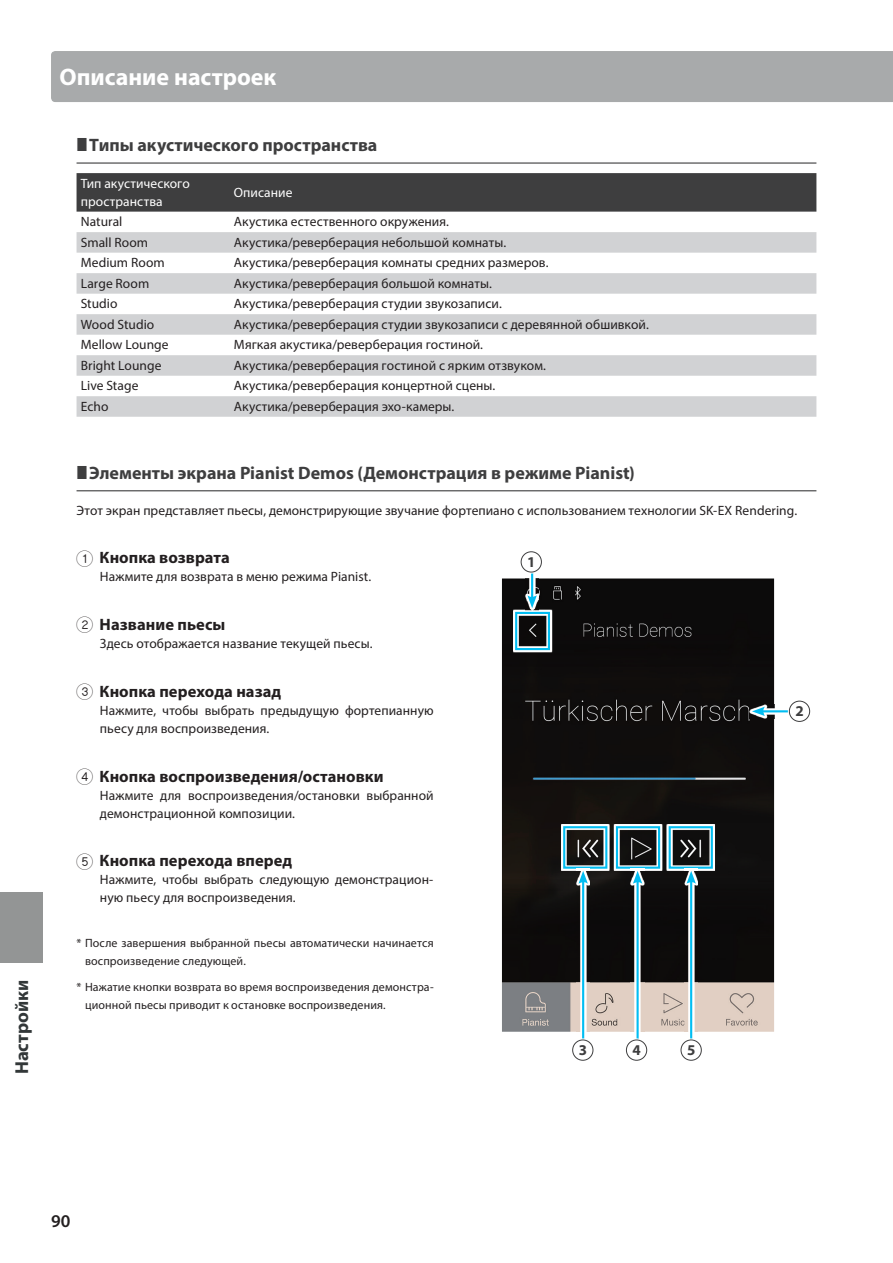
<style>
.page{position:relative;width:893px;height:1263px;background:#fff}
.page>*{position:absolute;margin:0;border:0;box-sizing:border-box;transform-origin:0 0}
.t1{font:700 24px "Myriad Pro";color:#fff}
.t2{font:700 18.75px "Myriad Pro";color:#323738}
.t3{font:700 18px "Myriad Pro";color:#3e3e3f}
.t4{font:600 18px "Myriad Pro";color:#231f20}
.t5{font:700 16.5px "Myriad Pro";letter-spacing:.005em;color:#231f20}
.t6{font:700 15px "Myriad Pro";color:#3e3e3f}
.t7{font:13.5px/18px "Myriad Pro";letter-spacing:.005em;color:#231f20}
.t8{font:13.5px/18px "Myriad Pro";letter-spacing:.005em;color:#fff}
.t9{font:12px/18px "Myriad Pro";letter-spacing:.01em;color:#231f20}
.s1{font-family:"Helv Rund";font-weight:400}
</style>
<div class="page">
<div style="left:0;top:892px;width:43px;height:71px;background:#939595"></div>
<img style="left:502px;top:578px;width:272px;height:454px">
<img style="left:539px;top:578px;width:1px;height:32px">
<img style="left:525px;top:569px;width:14px;height:26px">
<hr style="left:531px;top:567px;width:2px;height:32px;background:#01bdf2">
<img style="left:750px;top:704px;width:38px;height:14px">
<hr style="left:761px;top:710px;width:32px;height:2px;background:#01bdf2">
<svg style="left:752px;top:707px;width:13px;height:9px"></svg>
<img style="left:513px;top:610px;width:39px;height:42px">
<svg style="left:525px;top:595px;width:15px;height:16px"></svg>
<div style="left:515px;top:612px;width:35px;height:38px;border:2px solid #01bdf2"></div>
<img style="left:561px;top:824px;width:49px;height:47px">
<img style="left:614px;top:824px;width:48px;height:47px">
<img style="left:667px;top:824px;width:48px;height:47px">
<img style="left:576px;top:884px;width:14px;height:154px">
<hr style="left:582px;top:880px;width:2px;height:164px;background:#01bdf2">
<svg style="left:563px;top:826px;width:44px;height:58px;background:#445e64"></svg>
<img style="left:631px;top:884px;width:13px;height:159px">
<hr style="left:636px;top:880px;width:3px;height:164px;background:#01bdf2">
<svg style="left:616px;top:826px;width:44px;height:58px;background:#3b565e"></svg>
<img style="left:684px;top:884px;width:14px;height:154px">
<hr style="left:690px;top:880px;width:2px;height:164px;background:#01bdf2">
<svg style="left:669px;top:826px;width:44px;height:58px;background:#3e5961"></svg>
<div style="left:51px;top:51px;width:842px;height:51px;background:#a8aaab"></div>
<hr style="left:77px;top:162px;width:739px;height:2px;background:#3e3e3f">
<hr style="left:77px;top:490px;width:739px;height:1px;background:#3e3e3f">
<div style="left:77px;top:173px;width:739px;height:39px;background:#3e3e3f"></div>
<svg style="left:77px;top:232px;width:739px;height:185px;fill:#d1d2d4"></svg>
<div style="left:521px;top:552px;width:20px;height:20px;background:#fff;border-radius:50%"></div>
<div style="left:520px;top:550px;width:23px;height:24px;border:3px solid #fff;border-radius:50%"></div>
<div style="left:521px;top:551px;width:21px;height:21px;border:1px solid #3e3e3f;border-radius:50%"></div>
<div style="left:789px;top:701px;width:21px;height:20px;background:#fff;border-radius:50%"></div>
<div style="left:788px;top:700px;width:23px;height:23px;border:3px solid #fff;border-radius:50%"></div>
<div style="left:789px;top:701px;width:21px;height:21px;border:1px solid #3e3e3f;border-radius:50%"></div>
<div style="left:573px;top:1040px;width:20px;height:20px;background:#fff;border-radius:50%"></div>
<div style="left:571px;top:1038px;width:23px;height:24px;border:3px solid #fff;border-radius:50%"></div>
<div style="left:572px;top:1039px;width:21px;height:22px;border:1px solid #3e3e3f;border-radius:50%"></div>
<div style="left:626px;top:1040px;width:21px;height:20px;background:#fff;border-radius:50%"></div>
<div style="left:625px;top:1038px;width:23px;height:24px;border:3px solid #fff;border-radius:50%"></div>
<div style="left:626px;top:1039px;width:21px;height:22px;border:1px solid #3e3e3f;border-radius:50%"></div>
<div style="left:681px;top:1040px;width:20px;height:20px;background:#fff;border-radius:50%"></div>
<div style="left:679px;top:1038px;width:24px;height:24px;border:3px solid #fff;border-radius:50%"></div>
<div style="left:681px;top:1039px;width:21px;height:22px;border:1px solid #3e3e3f;border-radius:50%"></div>
<h2 class="t2" style="left:15px;top:1074px;width:96px;rotate:-90deg">Настройки</h2>
<h1 class="t1" style="left:60px;top:67px;width:218px">Описание настроек</h1>
<h3 class="t3" style="left:89px;top:138px;width:290px">Типы акустического пространства</h3>
<p class="t8" style="left:81px;top:176px;width:111px">Тип акустического пространства</p>
<p class="t8" style="left:234px;top:185px;width:60px">Описание</p>
<p class="t7" style="left:81px;top:213px;width:43px">Natural</p>
<p class="t7" style="left:234px;top:213px;width:217px">Акустика естественного окружения.</p>
<p class="t7" style="left:81px;top:234px;width:69px">Small Room</p>
<p class="t7" style="left:234px;top:234px;width:274px">Акустика/реверберация небольшой комнаты.</p>
<p class="t7" style="left:81px;top:255px;width:85px">Medium Room</p>
<p class="t7" style="left:234px;top:255px;width:316px">Акустика/реверберация комнаты средних размеров.</p>
<p class="t7" style="left:81px;top:275px;width:70px">Large Room</p>
<p class="t7" style="left:234px;top:275px;width:259px">Акустика/реверберация большой комнаты.</p>
<p class="t7" style="left:81px;top:296px;width:38px">Studio</p>
<p class="t7" style="left:234px;top:296px;width:269px">Акустика/реверберация студии звукозаписи.</p>
<p class="t7" style="left:81px;top:316px;width:75px">Wood Studio</p>
<p class="t7" style="left:234px;top:316px;width:416px">Акустика/реверберация студии звукозаписи с деревянной обшивкой.</p>
<p class="t7" style="left:81px;top:337px;width:89px">Mellow Lounge</p>
<p class="t7" style="left:234px;top:337px;width:251px">Мягкая акустика/реверберация гостиной.</p>
<p class="t7" style="left:81px;top:357px;width:82px">Bright Lounge</p>
<p class="t7" style="left:234px;top:357px;width:314px">Акустика/реверберация гостиной с ярким отзвуком.</p>
<p class="t7" style="left:81px;top:378px;width:59px">Live Stage</p>
<p class="t7" style="left:234px;top:378px;width:263px">Акустика/реверберация концертной сцены.</p>
<p class="t7" style="left:81px;top:398px;width:29px">Echo</p>
<p class="t7" style="left:234px;top:398px;width:222px">Акустика/реверберация эхо-камеры.</p>
<h3 class="t3" style="left:89px;top:466px;width:547px">Элементы экрана Pianist Demos (Демонстрация в режиме Pianist)</h3>
<p class="t7" style="left:77px;top:502px;width:722px">Этот экран представляет пьесы, демонстрирующие звучание фортепиано с использованием технологии SK-EX Rendering.</p>
<p class="t5" style="left:77px;top:551px;width:155px"><span class="s1">1.</span>Кнопка возврата</p>
<p class="t7" style="left:100px;top:569px;width:273px">Нажмите для возврата в меню режима Pianist.</p>
<p class="t5" style="left:77px;top:618px;width:150px"><span class="s1">2.</span>Название пьесы</p>
<p class="t7" style="left:100px;top:636px;width:274px">Здесь отображается название текущей пьесы.</p>
<p class="t5" style="left:77px;top:685px;width:206px"><span class="s1">3.</span>Кнопка перехода назад</p>
<p class="t7" style="left:100px;top:702px;width:335px">Нажмите, чтобы выбрать предыдущую фортепианную пьесу для воспроизведения.</p>
<p class="t5" style="left:77px;top:770px;width:309px"><span class="s1">4.</span>Кнопка воспроизведения/остановки</p>
<p class="t7" style="left:100px;top:787px;width:335px">Нажмите для воспроизведения/остановки выбранной демонстрационной композиции.</p>
<p class="t5" style="left:77px;top:854px;width:217px"><span class="s1">5.</span>Кнопка перехода вперед</p>
<p class="t7" style="left:100px;top:872px;width:335px">Нажмите, чтобы выбрать следующую демонстрацион&shy;ную пьесу для воспроизведения.</p>
<p class="t9" style="left:85px;top:935px;width:350px;text-indent:-9px">* После завершения выбранной пьесы автоматически начинается воспроизведение следующей.</p>
<p class="t9" style="left:85px;top:979px;width:350px;text-indent:-9px">* Нажатие кнопки возврата во время воспроизведения демонстра&shy;ционной пьесы приводит к остановке воспроизведения.</p>
<p class="t6" style="left:527px;top:556px;width:10px">1</p>
<p class="t6" style="left:795px;top:705px;width:10px">2</p>
<p class="t6" style="left:579px;top:1044px;width:10px">3</p>
<p class="t6" style="left:632px;top:1044px;width:10px">4</p>
<p class="t6" style="left:687px;top:1044px;width:10px">5</p>
<h3 class="t4" style="left:51px;top:1214px;width:21px">90</h3>
</div>
